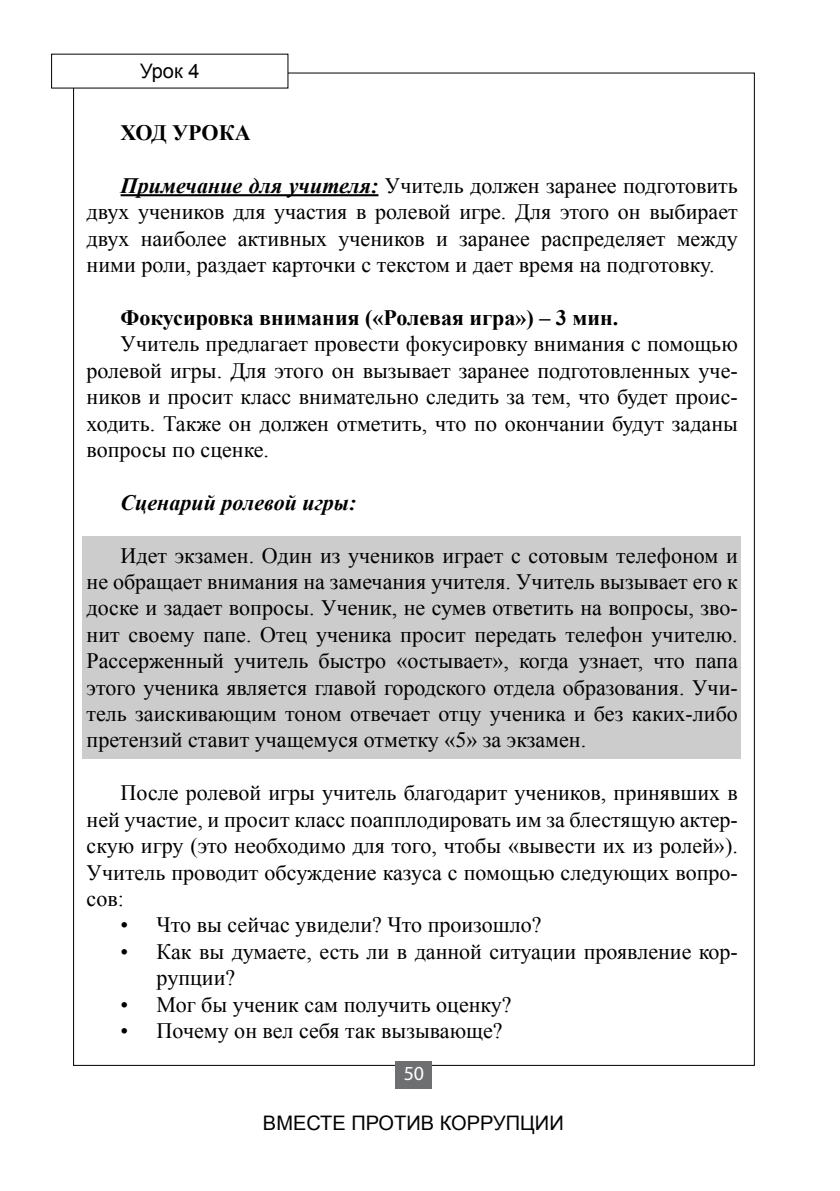
<style>
.page{position:relative;width:840px;height:1191px;background:#fff}
.page>*{position:absolute;margin:0;border:0;box-sizing:border-box;transform-origin:0 0}
.t1{font:22px/26.4px "Times New Roman";color:#000;text-align:justify}
.t2{font:700 22px "Times New Roman";color:#000}
.t3{font:italic 700 22px "Times New Roman";color:#000}
.t4{font:20px "Arial";color:#000}
.t5{font:20px "Myriad Pro";color:#fff}
.s1{font-weight:700;font-style:italic}
</style>
<div class="page">
<div style="left:395px;top:1060px;width:37px;height:28px;background:#6d6f71"></div>
<div style="left:82px;top:536px;width:658px;height:223px;background:#ccc"></div>
<hr style="left:120px;top:194px;width:258px;height:2px;background:#000">
<p class="t4" style="left:140px;top:58px;width:61px">Урок 4</p>
<p class="t2" style="left:120px;top:117px;width:131px">ХОД УРОКА</p>
<p class="t1" style="left:86px;top:172px;width:652px;text-indent:34px"><span class="s1">Примечание для учителя:</span> Учитель должен заранее подготовить двух учеников для участия в ролевой игре. Для этого он выбирает двух наиболее активных учеников и заранее распределяет между ними роли, раздает карточки с текстом и дает время на подготовку.</p>
<p class="t2" style="left:120px;top:302px;width:499px">Фокусировка внимания («Ролевая игра») – 3 мин.</p>
<p class="t1" style="left:86px;top:330px;width:652px;text-indent:34px">Учитель предлагает провести фокусировку внимания с помощью ролевой игры. Для этого он вызывает заранее подготовленных уче&shy;ников и просит класс внимательно следить за тем, что будет проис&shy;ходить. Также он должен отметить, что по окончании будут заданы вопросы по сценке.</p>
<p class="t3" style="left:120px;top:487px;width:237px">Сценарий ролевой игры:</p>
<p class="t1" style="left:86px;top:541px;width:652px;text-indent:34px">Идет экзамен. Один из учеников играет с сотовым телефоном и не обращает внимания на замечания учителя. Учитель вызывает его к доске и задает вопросы. Ученик, не сумев ответить на вопросы, зво&shy;нит своему папе. Отец ученика просит передать телефон учителю.<br>Рассерженный учитель быстро «остывает», когда узнает, что папа этого ученика является главой городского отдела образования. Учи&shy;тель заискивающим тоном отвечает отцу ученика и без каких-либо претензий ставит учащемуся отметку «5» за экзамен.</p>
<p class="t1" style="left:86px;top:779px;width:652px;text-indent:34px">После ролевой игры учитель благодарит учеников, принявших в ней участие, и просит класс поапплодировать им за блестящую актер&shy;скую игру (это необходимо для того, чтобы «вывести их из ролей»).<br>Учитель проводит обсуждение казуса с помощью следующих вопро&shy;сов:</p>
<p class="t1" style="left:120px;top:911px;width:422px">• Что вы сейчас увидели? Что произошло?</p>
<p class="t1" style="left:156px;top:937px;width:582px;text-indent:-36px">• Как вы думаете, есть ли в данной ситуации проявление кор&shy;рупции?</p>
<p class="t1" style="left:120px;top:990px;width:392px">• Мог бы ученик сам получить оценку?</p>
<p class="t1" style="left:120px;top:1017px;width:383px">• Почему он вел себя так вызывающе?</p>
<p class="t5" style="left:403px;top:1061px;width:22px">50</p>
<p class="t4" style="left:263px;top:1109px;width:302px">ВМЕСТЕ ПРОТИВ КОРРУПЦИИ</p>
</div>
